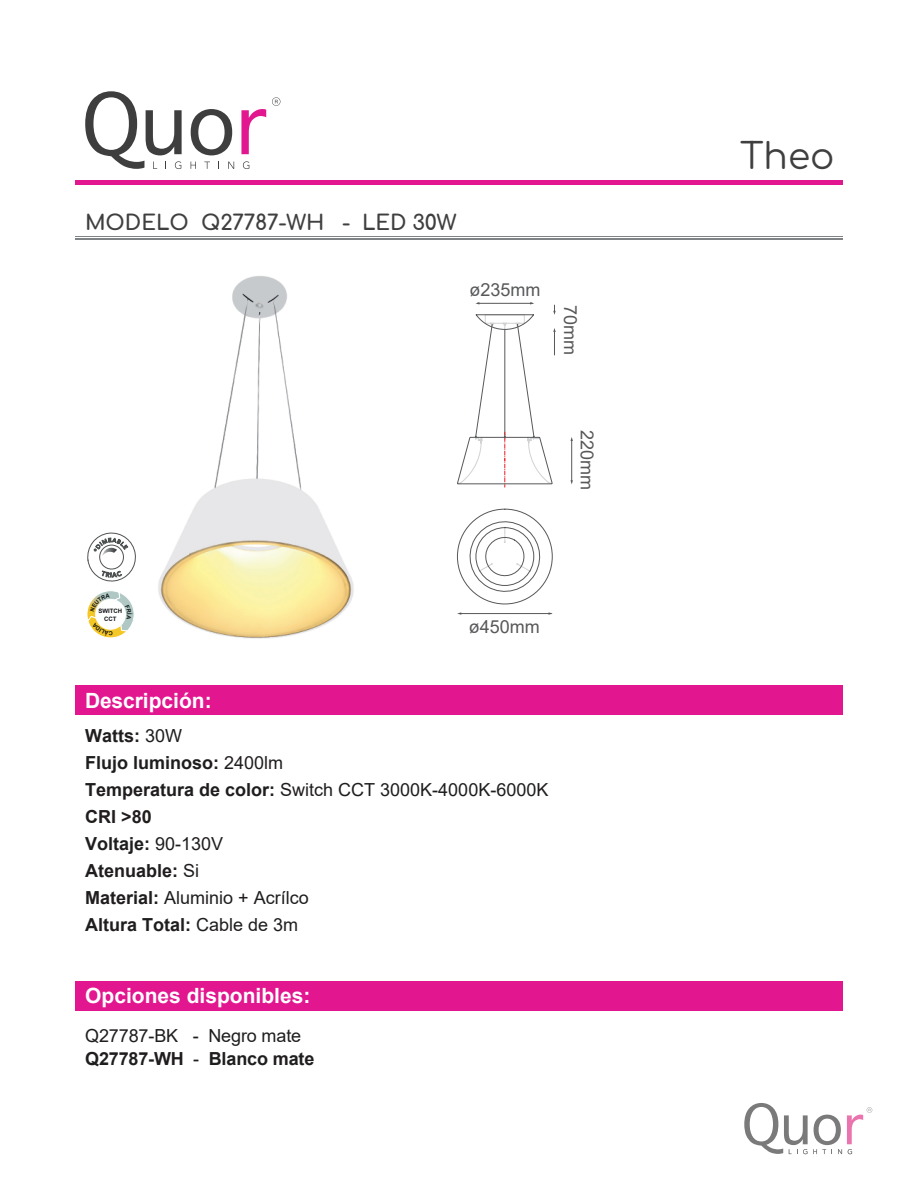
<style>
.page{position:relative;width:918px;height:1188px;background:#fff}
.page>*{position:absolute;margin:0;border:0;box-sizing:border-box;transform-origin:0 0}
.t1{font:36px "Comfortaa";color:#3f3f3f}
.t2{font:700 21px "Arial";color:#fff}
.t3{font:700 21px "Comfortaa";letter-spacing:-.01em;color:#3f3f3f}
.t4{font:700 18px/27px "Arial";color:#201d1e}
.t5{font:18px/22.5px "Arial";letter-spacing:-.005em;color:#201d1e}
.t6{font:18px "Arial";color:#57585a}
.t7{font:700 6px/7.4px "Arial";color:#111416;text-align:center}
.s1{font-weight:400}
.s2{color:#221d1d}
.s3{font-weight:700}
</style>
<div class="page">
<img style="left:158px;top:276px;width:196px;height:363px">
<div style="left:75px;top:982px;width:768px;height:29px;background:#e2168f"></div>
<hr style="left:75px;top:181px;width:768px;height:4px;background:#e2168f">
<hr style="left:75px;top:239px;width:768px;height:1px;background:#808385">
<hr style="left:75px;top:236px;width:768px;height:1px;background:#808385">
<div style="left:75px;top:685px;width:768px;height:30px;background:#e2168f"></div>
<svg style="left:241px;top:109px;width:25px;height:45px"></svg>
<svg style="left:191px;top:109px;width:41px;height:46px"></svg>
<svg style="left:85px;top:91px;width:97px;height:78px"></svg>
<svg style="left:191px;top:162px;width:5px;height:7px"></svg>
<svg style="left:204px;top:162px;width:6px;height:7px"></svg>
<svg style="left:228px;top:162px;width:6px;height:7px"></svg>
<svg style="left:243px;top:161px;width:6px;height:8px"></svg>
<svg style="left:272px;top:97px;width:8px;height:9px"></svg>
<svg style="left:744px;top:1103px;width:128px;height:51px"></svg>
<hr style="left:571px;top:440px;width:1px;height:41px;background:#57585a">
<hr style="left:461px;top:613px;width:90px;height:1px;background:#57585a">
<svg style="left:464px;top:517px;width:82px;height:80px"></svg>
<svg style="left:457px;top:302px;width:99px;height:185px"></svg>
<svg style="left:87px;top:532px;width:49px;height:50px"></svg>
<svg style="left:87px;top:591px;width:47px;height:47px"></svg>
<p class="t3" style="left:85px;top:203px;width:373px">MODELO Q27787-WH - LED 30W</p>
<p class="t6" style="left:470px;top:277px;width:73px">ø235mm</p>
<p class="t6" style="left:583px;top:305px;width:52px;rotate:90deg">70mm</p>
<p class="t6" style="left:600px;top:430px;width:62px;rotate:90deg">220mm</p>
<p class="t7" style="left:99px;top:608px;width:25px">SWITCH<br>CCT</p>
<p class="t2" style="left:85px;top:685px;width:128px">Descripción:</p>
<p class="t6" style="left:469px;top:614px;width:73px">ø450mm</p>
<p class="t4" style="left:85px;top:722px;width:465px">Watts: <span class="s1">30W<br></span>Flujo luminoso: <span class="s1">2400lm<br></span>Temperatura de color: <span class="s1">Switch CCT 3000K-4000K-6000K<br></span><span class="s2">CRI &gt;80<br></span>Voltaje: <span class="s1">90-130V<br></span>Atenuable: <span class="s1">Si<br></span>Material: <span class="s1">Aluminio + Acrílco<br></span>Altura Total: <span class="s1">Cable de 3m</span></p>
<p class="t2" style="left:85px;top:981px;width:227px">Opciones disponibles:</p>
<p class="t5" style="left:85px;top:1025px;width:231px">Q27787-BK - Negro mate<br><span class="s3">Q27787-WH</span> - <span class="s3">Blanco mate</span></p>
<h1 class="t1" style="left:740px;top:123px;width:96px">Theo</h1>
</div>
